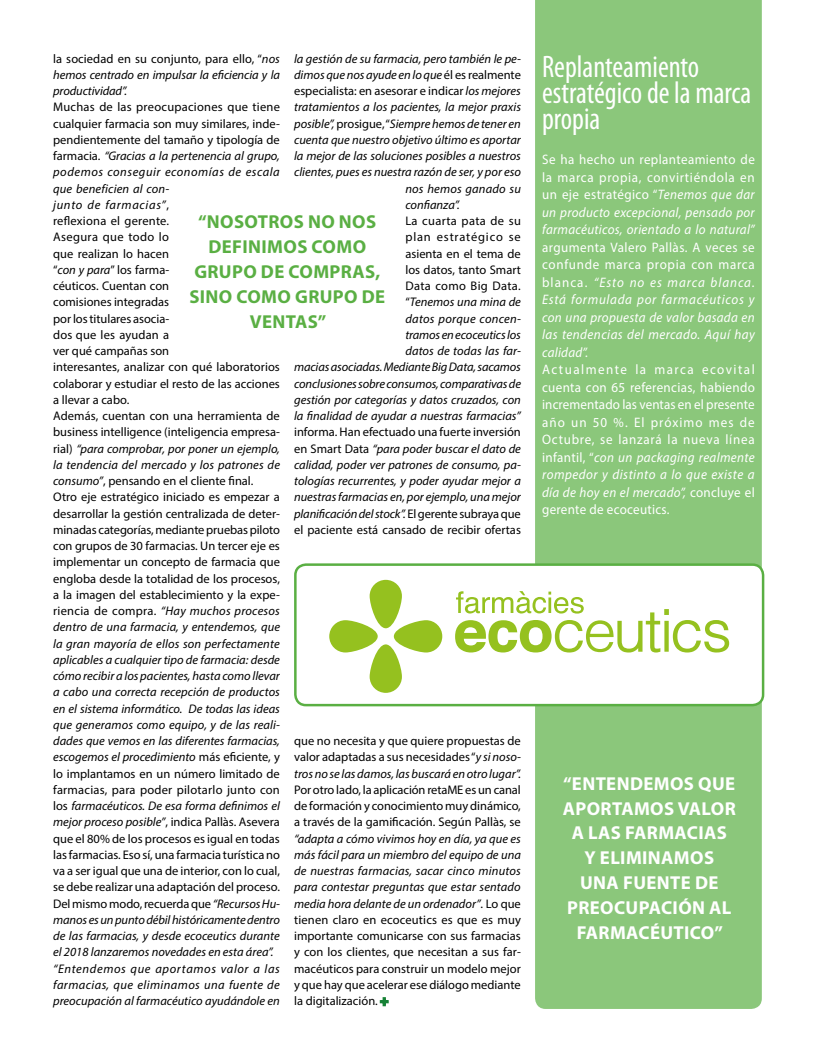
<style>
.page{position:relative;width:815px;height:1063px;background:#fff}
.page>*{position:absolute;margin:0;border:0;box-sizing:border-box;transform-origin:0 0}
.t1{font:condensed 31.25px/26.2px "Myriad Pro";color:#fff;scale:.95 1}
.t2{font:700 18.75px/25px "Myriad Pro";letter-spacing:.02em;color:#fff;text-align:center}
.t3{font:700 18.75px/25px "Myriad Pro";letter-spacing:.02em;color:#5aaf43;text-align:center}
.t4{font:italic 13.75px/17.5px "Myriad Pro";letter-spacing:.02em;color:#fff;text-align:justify;scale:.95 1}
.t5{font:13.75px/17.5px "Myriad Pro";letter-spacing:.055em;color:#fff;text-align:justify;scale:.95 1}
.t6{font:12.5px/16.2px "Myriad Pro";color:#000;text-align:justify}
.t7{font:italic 12.5px/16.2px "Myriad Pro";color:#000;text-align:justify}
.s1{font-style:normal}
.s2{font-style:italic}
.s3{color:#178236}
</style>
<div class="page">
<div style="left:535px;top:0;width:227px;height:1009px;background:#8bc77b"></div>
<div style="left:295px;top:565px;width:468px;height:140px;background:#fff;border-radius:11px"></div>
<div style="left:294px;top:563px;width:470px;height:143px;border:2px solid #5aaf43;border-radius:11px"></div>
<svg style="left:379px;top:997px;width:10px;height:10px"></svg>
<svg style="left:329px;top:580px;width:113px;height:113px"></svg>
<svg style="left:455px;top:591px;width:274px;height:62px"></svg>
<p class="t7" style="left:294px;top:50px;width:228px">la gestión de su farmacia, pero también le pe-</p>
<p class="t7" style="left:294px;top:66px;width:228px">dimos que nos ayude en lo que <span class="s1">él es realmente</span></p>
<p class="t6" style="left:294px;top:83px;width:228px">especialista: en asesorar e indicar <span class="s2">los mejores</span></p>
<p class="t7" style="left:294px;top:99px;width:228px">tratamientos a los pacientes, la mejor praxis</p>
<p class="t7" style="left:294px;top:115px;width:228px">posible”, <span class="s1">prosigue, “</span>Siempre hemos de tener en</p>
<p class="t7" style="left:294px;top:131px;width:228px">cuenta que nuestro objetivo último es aportar</p>
<p class="t7" style="left:294px;top:148px;width:228px">la mejor de las soluciones posibles a nuestros</p>
<p class="t7" style="left:294px;top:164px;width:228px">clientes, pues es nuestra razón de ser, y por eso</p>
<p class="t7" style="left:405px;top:180px;width:117px">nos hemos ganado su</p>
<p class="t7" style="left:405px;top:196px;width:56px">confianza”.</p>
<p class="t7" style="left:294px;top:213px;width:228px;text-align:right"><span class="s1">La cuarta pata de su<br>plan estratégico se<br>asienta en el tema de<br>los datos, tanto Smart<br>Data como Big Data.<br>“</span>Tenemos una mina de<br>datos porque concen-<br>tramos en ecoceutics los<br>datos de todas las far-<br>macias asociadas. Mediante Big Data, sacamos conclusiones sobre consumos, comparativas de gestión por categorías y datos cruzados, con la finalidad de ayudar a nuestras farmacias”</p>
<p class="t7" style="left:294px;top:424px;width:228px"><span class="s1">informa. Han efectuado una fuerte inversión en Smart Data</span> “para poder buscar el dato de calidad, poder ver patrones de consumo, pa&shy;tologías recurrentes, y poder ayudar mejor a nuestras farmacias en, por ejemplo, una mejor planificación del stock”. <span class="s1">El gerente subraya que el paciente está cansado de recibir ofertas</span></p>
<p class="t7" style="left:53px;top:50px;width:228px"><span class="s1">la sociedad en su conjunto, para ello, “</span>nos hemos centrado en impulsar la eficiencia y la productividad”.</p>
<p class="t6" style="left:53px;top:99px;width:228px;text-align:left">Muchas de las preocupaciones que tiene cualquier farmacia son muy similares, inde&shy;pendientemente del tamaño y tipología de farmacia. <span class="s2">“Gracias a la pertenencia al grupo, podemos conseguir economías de escala que beneficien al con-<br>junto de farmacias”</span>,<br>reflexiona el gerente.<br>Asegura que todo lo<br>que realizan lo hacen<br>“<span class="s2">con y para</span>” los farma-<br>céuticos. Cuentan con<br>comisiones integradas<br>por los titulares asocia-<br>dos que les ayudan a<br>ver qué campañas son<br>interesantes, analizar con qué laboratorios colaborar y estudiar el resto de las acciones a llevar a cabo.<br>Además, cuentan con una herramienta de business intelligence (inteligencia empresa&shy;rial) <span class="s2">“para comprobar, por poner un ejemplo, la tendencia del mercado y los patrones de consumo”</span>, pensando en el cliente final.<br>Otro eje estratégico iniciado es empezar a desarrollar la gestión centralizada de deter&shy;minadas categorías, mediante pruebas piloto con grupos de 30 farmacias. Un tercer eje es implementar un concepto de farmacia que engloba desde la totalidad de los procesos, a la imagen del establecimiento y la expe&shy;riencia de compra. <span class="s2">“Hay muchos procesos dentro de una farmacia, y entendemos, que la gran mayoría de ellos son perfectamente aplicables a cualquier tipo de farmacia: desde cómo recibir a los pacientes, hasta como llevar a cabo una correcta recepción de productos en el sistema informático. De todas las ideas que generamos como equipo, y de las reali&shy;dades que vemos en las diferentes farmacias, escogemos el procedimiento</span> más eficiente, y lo implantamos en un número limitado de farmacias, para poder pilotarlo junto con los <span class="s2">farmacéuticos. De esa forma definimos el mejor proceso posible”</span>, indica Pallàs. Asevera que el 80% de los procesos es igual en todas las farmacias. Eso sí, una farmacia turística no va a ser igual que una de interior, con lo cual, se debe realizar una adaptación del proceso.<br>Del mismo modo, recuerda que <span class="s2">“Recursos Hu&shy;manos es un punto débil históricamente dentro de las farmacias, y desde ecoceutics durante el 2018 lanzaremos novedades en esta área”. “Entendemos que aportamos valor a las farmacias, que eliminamos una fuente de preocupación al farmacéutico ayudándole en</span></p>
<h2 class="t3" style="left:189px;top:208px;width:197px">“NOSOTROS NO NOS<br>DEFINIMOS COMO<br>GRUPO DE COMPRAS,<br>SINO COMO GRUPO DE<br>VENTAS”</h2>
<p class="t6" style="left:294px;top:733px;width:228px">que no necesita y que quiere propuestas de valor adaptadas a sus necesidades “<span class="s2">y si noso&shy;tros no se las damos, las buscará en otro lugar”.</span></p>
<p class="t6" style="left:294px;top:781px;width:228px">Por otro lado, la aplicación retaME es un canal de formación y conocimiento muy dinámico, a través de la gamificación. Según Pallàs, se</p>
<p class="t6" style="left:294px;top:830px;width:228px"><span class="s2">“adapta a cómo vivimos hoy en día, ya que es más fácil para un miembro del equipo de una de nuestras farmacias, sacar cinco minutos para contestar preguntas que estar sentado media hora delante de un ordenador”</span>. Lo que tienen claro en ecoceutics es que es muy importante comunicarse con sus farmacias y con los clientes, que necesitan a sus far&shy;macéuticos para construir un modelo mejor y que hay que acelerar ese diálogo mediante la digitalización. <span class="s3">+</span></p>
<h1 class="t1" style="left:542px;top:53px;width:222px">Replanteamiento estratégico de la marca propia</h1>
<p class="t4" style="left:542px;top:151px;width:225px"><span class="s1">Se ha hecho un replanteamiento de la marca propia, convirtiéndola en un eje estratégico “</span>Tenemos que dar un producto excepcional, pensado por farmacéuticos, orientado a lo natural”</p>
<p class="t4" style="left:542px;top:238px;width:225px"><span class="s1">argumenta Valero Pallàs. A veces se confunde marca propia con marca blanca.</span> “Esto no es marca blanca.<br>Está formulada por farmacéuticos y con una propuesta de valor basada en las tendencias del mercado. Aquí hay calidad”.</p>
<p class="t5" style="left:542px;top:361px;width:225px">Actualmente la marca ecovital cuenta con 65 referencias, habiendo incrementado las ventas en el presente año un 50 %. El próximo mes de Octubre, se lanzará la nueva línea infantil, “<span class="s2">con un packaging realmente rompedor y distinto a lo que existe a día de hoy en el mercado”,</span> concluye el gerente de ecoceutics.</p>
<h2 class="t2" style="left:563px;top:770px;width:175px">“ENTENDEMOS QUE<br>APORTAMOS VALOR<br>A LAS FARMACIAS<br>Y ELIMINAMOS<br>UNA FUENTE DE<br>PREOCUPACIÓN AL<br>FARMACÉUTICO”</h2>
</div>
